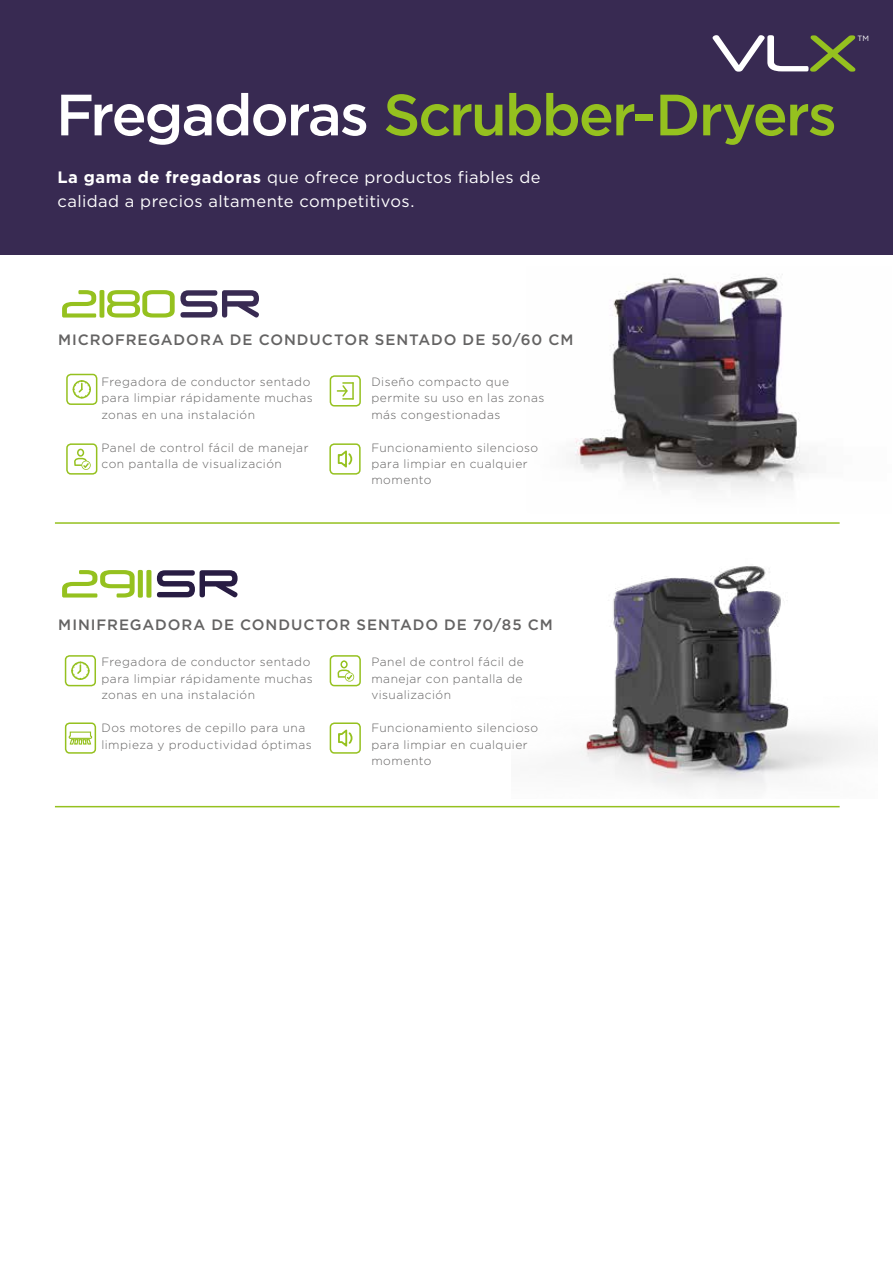
<style>
.page{position:relative;width:893px;height:1263px;background:#fff}
.page>*{position:absolute;margin:0;border:0;box-sizing:border-box;transform-origin:0 0}
.t1{font:500 58.05px "Gotham";letter-spacing:-.035em;color:#95c11f}
.t2{font:16.5px/24px "Gotham";letter-spacing:.025em;color:#fff}
.t3{font:500 15px "Gotham";letter-spacing:.06em;color:#646363}
.t4{font:300 12px/16.5px "Gotham";letter-spacing:.04em;color:#646363}
.t5{font:7.65px "Gotham";color:#fff}
.s1{color:#fff}
.s2{font-weight:700}
</style>
<div class="page">
<img style="left:574px;top:274px;width:233px;height:216px">
<svg style="left:62px;top:290px;width:197px;height:28px"></svg>
<div style="left:66px;top:443px;width:31px;height:32px;border:2px solid #95c11f;border-radius:4px"></div>
<svg style="left:74px;top:449px;width:17px;height:21px"></svg>
<div style="left:329px;top:443px;width:32px;height:32px;border:2px solid #95c11f;border-radius:4px"></div>
<svg style="left:338px;top:450px;width:14px;height:17px"></svg>
<div style="left:330px;top:375px;width:31px;height:31px;border:2px solid #95c11f;border-radius:4px"></div>
<svg style="left:337px;top:382px;width:17px;height:18px"></svg>
<div style="left:66px;top:374px;width:31px;height:31px;border:2px solid #95c11f;border-radius:4px"></div>
<svg style="left:73px;top:380px;width:18px;height:18px"></svg>
<div style="left:0;top:0;width:893px;height:254px;background:#382a52"></div>
<svg style="left:713px;top:35px;width:142px;height:37px"></svg>
<hr style="left:55px;top:806px;width:785px;height:1px;background:#95c11f">
<hr style="left:55px;top:522px;width:785px;height:2px;background:#95c11f">
<svg style="left:157px;top:570px;width:81px;height:28px"></svg>
<svg style="left:62px;top:570px;width:89px;height:28px"></svg>
<img style="left:579px;top:566px;width:288px;height:222px">
<div style="left:330px;top:722px;width:31px;height:32px;border:2px solid #95c11f;border-radius:4px"></div>
<svg style="left:338px;top:729px;width:14px;height:17px"></svg>
<div style="left:330px;top:655px;width:31px;height:31px;border:2px solid #95c11f;border-radius:4px"></div>
<svg style="left:337px;top:660px;width:17px;height:22px"></svg>
<div style="left:65px;top:655px;width:31px;height:31px;border:2px solid #95c11f;border-radius:4px"></div>
<svg style="left:71px;top:662px;width:19px;height:18px"></svg>
<div style="left:65px;top:722px;width:31px;height:32px;border:2px solid #95c11f;border-radius:4px"></div>
<svg style="left:68px;top:731px;width:25px;height:14px"></svg>
<h1 class="t1" style="left:56px;top:77px;width:782px"><span class="s1">Fregadoras</span> Scrubber-Dryers</h1>
<h2 class="t2" style="left:57px;top:165px;width:485px"><span class="s2">La gama de fregadoras</span> que ofrece productos fiables de calidad a precios altamente competitivos.</h2>
<p class="t5" style="left:857px;top:33px;width:13px">TM</p>
<p class="t3" style="left:58px;top:330px;width:517px">MICROFREGADORA DE CONDUCTOR SENTADO DE 50/60 CM</p>
<p class="t4" style="left:101px;top:373px;width:213px">Fregadora de conductor sentado para limpiar rápidamente muchas zonas en una instalación</p>
<p class="t4" style="left:101px;top:439px;width:209px">Panel de control fácil de manejar con pantalla de visualización</p>
<p class="t4" style="left:371px;top:373px;width:174px">Diseño compacto que permite su uso en las zonas más congestionadas</p>
<p class="t4" style="left:371px;top:439px;width:168px">Funcionamiento silencioso para limpiar en cualquier momento</p>
<p class="t3" style="left:58px;top:615px;width:496px">MINIFREGADORA DE CONDUCTOR SENTADO DE 70/85 CM</p>
<p class="t4" style="left:101px;top:654px;width:213px">Fregadora de conductor sentado para limpiar rápidamente muchas zonas en una instalación</p>
<p class="t4" style="left:101px;top:719px;width:212px">Dos motores de cepillo para una limpieza y productividad óptimas</p>
<p class="t4" style="left:371px;top:654px;width:154px;text-align:justify">Panel de control fácil de manejar con pantalla de visualización</p>
<p class="t4" style="left:371px;top:719px;width:168px">Funcionamiento silencioso para limpiar en cualquier momento</p>
</div>
